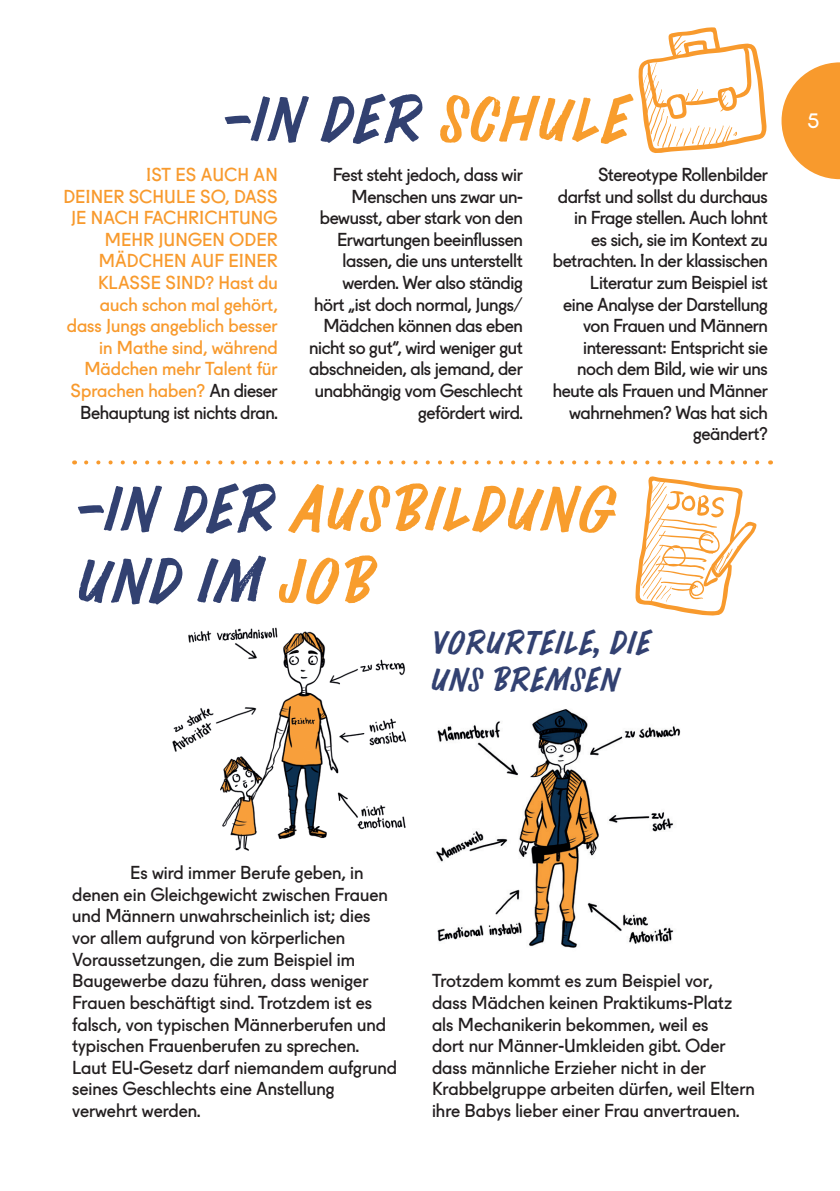
<style>
.page{position:relative;width:840px;height:1191px;background:#fff}
.page>*{position:absolute;margin:0;border:0;box-sizing:border-box;transform-origin:0 0}
.t1{font:60px/72px "Prachar";color:#f89d2d}
.t2{font:60px "Prachar";color:#324171}
.t3{font:31px/37.2px "Prachar";color:#324171}
.t4{font:20px "Fugue";color:#fff}
.t5{font:18px/21.6px "Fugue";letter-spacing:-.015em;color:#231f20;text-align:right}
.t6{font:18px/21.6px "Fugue";color:#f89a2d;text-align:right}
.s1{color:#f89d2d}
.s2{color:#231f20}
.s3{color:#324171}
</style>
<div class="page">
<svg style="left:781px;top:62px;width:58px;height:117px"></svg>
<img style="left:172px;top:627px;width:234px;height:224px">
<img style="left:436px;top:709px;width:245px;height:239px">
<svg style="left:638px;top:27px;width:128px;height:126px"></svg>
<svg style="left:673px;top:51px;width:8px;height:8px"></svg>
<svg style="left:635px;top:476px;width:121px;height:140px"></svg>
<svg style="left:86px;top:460px;width:674px;height:4px"></svg>
<h1 class="t2" style="left:219px;top:72px;width:409px">-IN DER <span class="s1">SCHULE</span></h1>
<p class="t6" style="left:63px;top:162px;width:216px">IST ES AUCH AN<br>DEINER SCHULE SO, DASS<br>JE NACH FACHRICHTUNG<br>MEHR JUNGEN ODER<br>MÄDCHEN AUF EINER<br>KLASSE SIND? Hast du auch schon mal gehört, dass Jungs angeblich besser in Mathe sind, während<br>Mädchen mehr Talent für<br>Sprachen haben? <span class="s2">An dieser<br>Behauptung ist nichts dran.</span></p>
<p class="t5" style="left:309px;top:162px;width:215px">Fest steht jedoch, dass wir<br>Menschen uns zwar un&shy;bewusst, aber stark von den<br>Erwartungen beeinflussen lassen, die uns unterstellt werden. Wer also ständig hört „ist doch normal, Jungs/<br>Mädchen können das eben nicht so gut“, wird weniger gut abschneiden, als jemand, der unabhängig vom Geschlecht gefördert wird.</p>
<p class="t5" style="left:552px;top:162px;width:216px">Stereotype Rollenbilder darfst und sollst du durchaus in Frage stellen. Auch lohnt<br>es sich, sie im Kontext zu betrachten. In der klassischen<br>Literatur zum Beispiel ist<br>eine Analyse der Darstellung von Frauen und Männern interessant: Entspricht sie noch dem Bild, wie wir uns heute als Frauen und Männer wahrnehmen? Was hat sich geändert?</p>
<h1 class="t1" style="left:72px;top:471px;width:542px"><span class="s3">-IN DER</span> AUSBILDUNG<br><span class="s3">UND IM</span> JOB</h1>
<h2 class="t3" style="left:428px;top:623px;width:222px">VORURTEILE, DIE<br>UNS BREMSEN</h2>
<p class="t4" style="left:807px;top:105px;width:13px">5</p>
<p class="t5" style="left:72px;top:860px;width:326px;text-align:left;text-indent:58px">Es wird immer Berufe geben, in denen ein Gleichgewicht zwischen Frauen und Männern unwahrscheinlich ist; dies vor allem aufgrund von körperlichen Voraussetzungen, die zum Beispiel im Baugewerbe dazu führen, dass weniger Frauen beschäftigt sind. Trotzdem ist es falsch, von typischen Männerberufen und typischen Frauenberufen zu sprechen.<br>Laut EU-Gesetz darf niemandem aufgrund seines Geschlechts eine Anstellung verwehrt werden.</p>
<p class="t5" style="left:432px;top:968px;width:324px;text-align:left">Trotzdem kommt es zum Beispiel vor,<br>dass Mädchen keinen Praktikums-Platz als Mechanikerin bekommen, weil es<br>dort nur Männer-Umkleiden gibt. Oder dass männliche Erzieher nicht in der Krabbelgruppe arbeiten dürfen, weil Eltern ihre Babys lieber einer Frau anvertrauen.</p>
</div>
